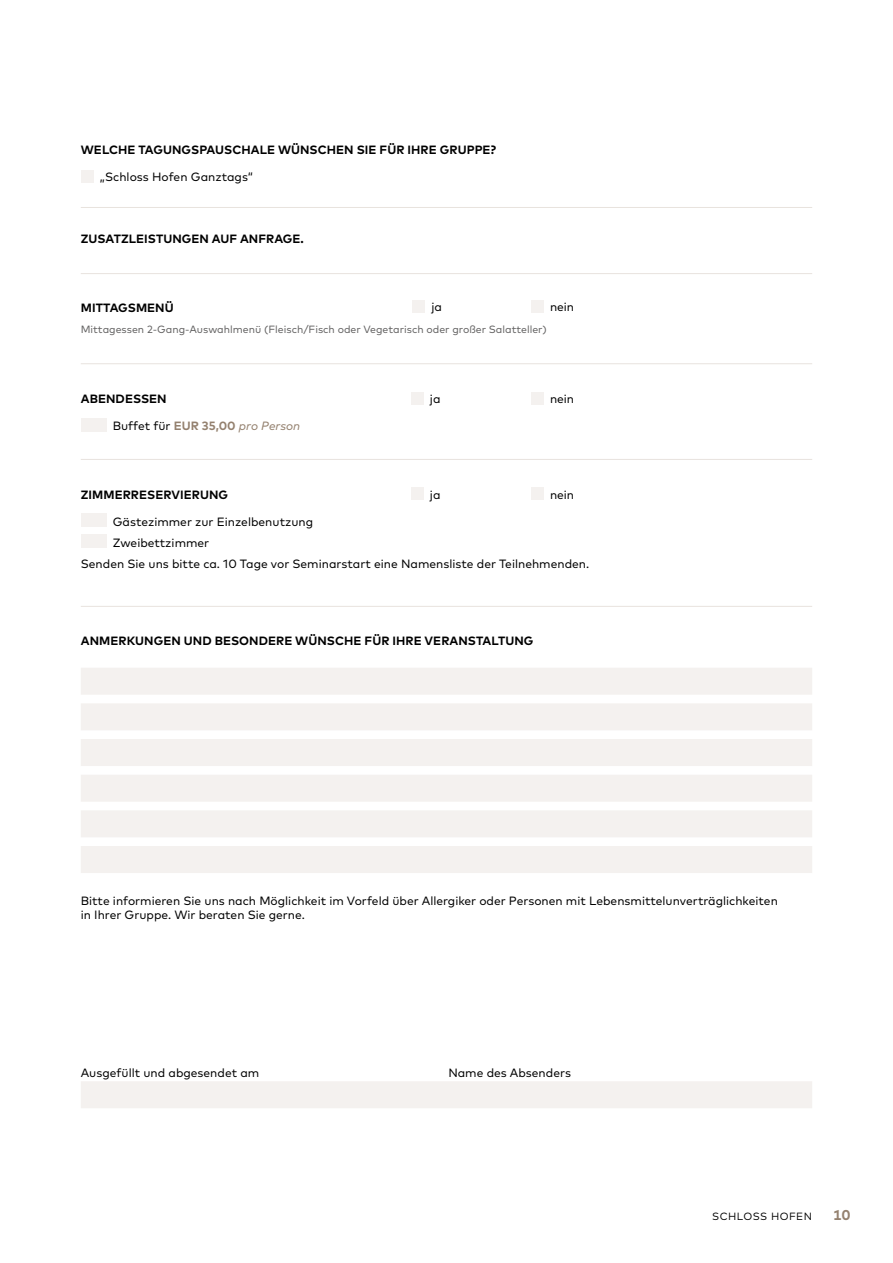
<style>
.page{position:relative;width:893px;height:1263px;background:#fff}
.page>*{position:absolute;margin:0;border:0;box-sizing:border-box;transform-origin:0 0}
.t1{font:700 14.25px "Mark Pro";color:#94816f}
.t2{font:12px/14.4px "Mark Pro";color:#000}
.t3{font:700 12px "Mark Pro";letter-spacing:.005em;color:#000}
.t4{font:10.5px "Mark Pro";color:#646363}
.t5{font:10.5px "Mark Pro";letter-spacing:.045em;color:#000}
.s1{font-weight:700;color:#94816f}
.s2{font-style:italic;color:#94816f}
</style>
<div class="page">
<div style="left:81px;top:668px;width:731px;height:27px;background:#f4f1ef"></div>
<div style="left:81px;top:703px;width:731px;height:27px;background:#f4f1ef"></div>
<div style="left:81px;top:739px;width:731px;height:27px;background:#f4f1ef"></div>
<div style="left:81px;top:775px;width:731px;height:27px;background:#f4f1ef"></div>
<div style="left:81px;top:810px;width:731px;height:27px;background:#f4f1ef"></div>
<div style="left:81px;top:846px;width:731px;height:27px;background:#f4f1ef"></div>
<div style="left:81px;top:1081px;width:731px;height:27px;background:#f4f1ef"></div>
<div style="left:81px;top:170px;width:13px;height:13px;background:#f4f1ef"></div>
<div style="left:412px;top:300px;width:13px;height:13px;background:#f4f1ef"></div>
<div style="left:531px;top:300px;width:13px;height:13px;background:#f4f1ef"></div>
<div style="left:411px;top:392px;width:13px;height:12px;background:#f4f1ef"></div>
<div style="left:531px;top:392px;width:13px;height:12px;background:#f4f1ef"></div>
<div style="left:81px;top:418px;width:25px;height:13px;background:#f4f1ef"></div>
<div style="left:411px;top:487px;width:13px;height:13px;background:#f4f1ef"></div>
<div style="left:531px;top:487px;width:13px;height:13px;background:#f4f1ef"></div>
<div style="left:81px;top:513px;width:25px;height:14px;background:#f4f1ef"></div>
<div style="left:81px;top:534px;width:25px;height:14px;background:#f4f1ef"></div>
<hr style="left:81px;top:207px;width:731px;height:1px;background:#e8e3de">
<hr style="left:81px;top:273px;width:731px;height:1px;background:#e8e3de">
<hr style="left:81px;top:363px;width:731px;height:1px;background:#e8e3de">
<hr style="left:81px;top:459px;width:731px;height:1px;background:#e8e3de">
<hr style="left:81px;top:606px;width:731px;height:1px;background:#e8e3de">
<p class="t3" style="left:81px;top:141px;width:417px">WELCHE TAGUNGSPAUSCHALE WÜNSCHEN SIE FÜR IHRE GRUPPE?</p>
<p class="t2" style="left:100px;top:169px;width:155px">„Schloss Hofen Ganztags“</p>
<p class="t3" style="left:81px;top:230px;width:224px">ZUSATZLEISTUNGEN AUF ANFRAGE.</p>
<p class="t3" style="left:81px;top:298px;width:94px">MITTAGSMENÜ</p>
<p class="t2" style="left:431px;top:299px;width:12px">ja</p>
<p class="t2" style="left:550px;top:299px;width:26px">nein</p>
<p class="t4" style="left:81px;top:321px;width:468px">Mittagessen 2-Gang-Auswahlmenü (Fleisch/Fisch oder Vegetarisch oder großer Salatteller)</p>
<p class="t3" style="left:81px;top:390px;width:87px">ABENDESSEN</p>
<p class="t2" style="left:430px;top:390px;width:12px">ja</p>
<p class="t2" style="left:550px;top:390px;width:26px">nein</p>
<p class="t2" style="left:113px;top:417px;width:189px">Buffet für <span class="s1">EUR 35,00</span> <span class="s2">pro Person</span></p>
<p class="t3" style="left:81px;top:485px;width:149px">ZIMMERRESERVIERUNG</p>
<p class="t2" style="left:430px;top:486px;width:12px">ja</p>
<p class="t2" style="left:550px;top:486px;width:26px">nein</p>
<p class="t2" style="left:113px;top:513px;width:202px">Gästezimmer zur Einzelbenutzung</p>
<p class="t2" style="left:113px;top:534px;width:98px">Zweibettzimmer</p>
<p class="t2" style="left:81px;top:555px;width:510px">Senden Sie uns bitte ca. 10 Tage vor Seminarstart eine Namensliste der Teilnehmenden.</p>
<p class="t3" style="left:81px;top:631px;width:454px">ANMERKUNGEN UND BESONDERE WÜNSCHE FÜR IHRE VERANSTALTUNG</p>
<p class="t2" style="left:81px;top:892px;width:699px">Bitte informieren Sie uns nach Möglichkeit im Vorfeld über Allergiker oder Personen mit Lebensmittelunverträglichkeiten in Ihrer Gruppe. Wir beraten Sie gerne.</p>
<p class="t2" style="left:81px;top:1064px;width:180px">Ausgefüllt und abgesendet am</p>
<p class="t2" style="left:448px;top:1064px;width:124px">Name des Absenders</p>
<p class="t5" style="left:712px;top:1209px;width:101px">SCHLOSS HOFEN</p>
<p class="t1" style="left:833px;top:1204px;width:19px">10</p>
</div>
